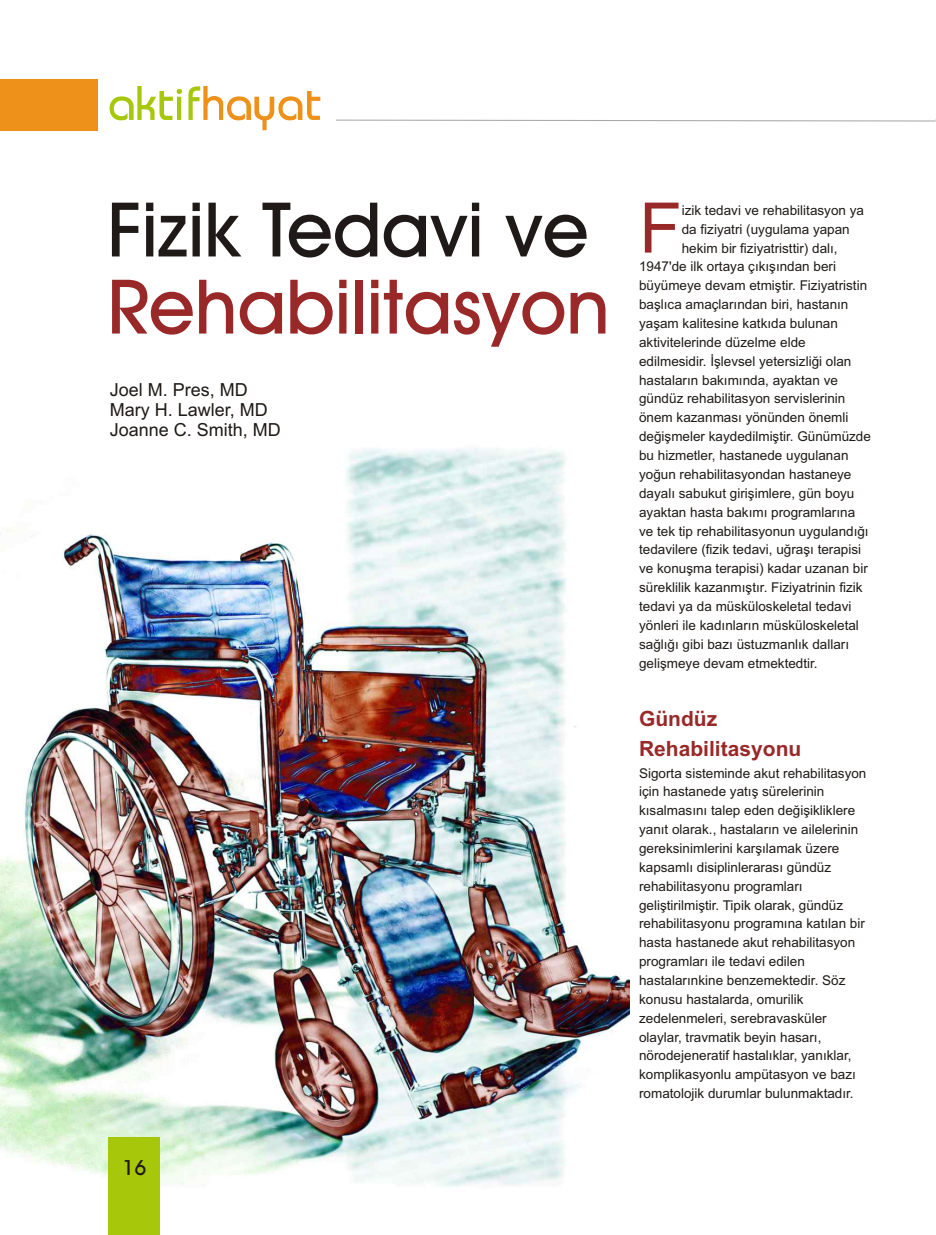
<style>
.page{position:relative;width:936px;height:1235px;background:#fff}
.page>*{position:absolute;margin:0;border:0;box-sizing:border-box;transform-origin:0 0}
.t1{font:75.6px "Avant Garde Md BT";color:#992929}
.t2{font:75.6px "Avant Garde Md BT";color:#1f1a17}
.t3{font:69.75px "Arial";color:#992929}
.t4{font:700 21px/29.4px "Arial";color:#992929}
.t5{font:21px "Avant Garde Md BT";color:#1f1a17}
.t6{font:18px/20.1px "Arial";color:#1f1a17}
.t7{font:13.5px/18.9px "Arial";color:#1f1a17}
</style>
<div class="page">
<img style="left:0;top:448px;width:629px;height:786px">
<svg style="left:109px;top:86px;width:212px;height:45px"></svg>
<div style="left:0;top:79px;width:98px;height:51px;background:#ed911a"></div>
<div style="left:109px;top:1137px;width:51px;height:97px;background:#a6c70a"></div>
<svg style="left:336px;top:119px;width:600px;height:3px"></svg>
<h1 class="t2" style="left:107px;top:199px;width:483px">Fizik Tedavi ve</h1>
<h1 class="t1" style="left:107px;top:276px;width:504px">Rehabilitasyon</h1>
<h3 class="t6" style="left:110px;top:381px;width:173px">Joel M. Pres, MD<br>Mary H. Lawler, MD<br>Joanne C. Smith, MD</h3>
<h3 class="t5" style="left:122px;top:1158px;width:26px">16</h3>
<h2 class="t3" style="left:639px;top:202px;width:44px">F</h2>
<p class="t7" style="left:682px;top:202px;width:184px">izik tedavi ve rehabilitasyon ya</p>
<p class="t7" style="left:682px;top:221px;width:170px">da fiziyatri (uygulama yapan</p>
<p class="t7" style="left:682px;top:240px;width:158px">hekim bir fiziyatristtir) dalý,</p>
<p class="t7" style="left:639px;top:258px;width:198px">1947'de ilk ortaya çýkýþýndan beri</p>
<p class="t7" style="left:639px;top:277px;width:230px">büyümeye devam etmiþtir. Fiziyatristin</p>
<p class="t7" style="left:639px;top:296px;width:211px">baþlýca amaçlarýndan biri, hastanýn</p>
<p class="t7" style="left:639px;top:315px;width:200px">yaþam kalitesine katkýda bulunan</p>
<p class="t7" style="left:639px;top:334px;width:168px">aktivitelerinde düzelme elde</p>
<p class="t7" style="left:639px;top:353px;width:214px">edilmesidir. Ýþlevsel yetersizliði olan</p>
<p class="t7" style="left:639px;top:372px;width:200px">hastalarýn bakýmýnda, ayaktan ve</p>
<p class="t7" style="left:639px;top:390px;width:208px">gündüz rehabilitasyon servislerinin</p>
<p class="t7" style="left:639px;top:409px;width:211px">önem kazanmasý yönünden önemli</p>
<p class="t7" style="left:639px;top:428px;width:233px">deðiþmeler kaydedilmiþtir. Günümüzde</p>
<p class="t7" style="left:639px;top:447px;width:211px">bu hizmetler, hastanede uygulanan</p>
<p class="t7" style="left:639px;top:466px;width:214px">yoðun rehabilitasyondan hastaneye</p>
<p class="t7" style="left:639px;top:485px;width:217px">dayalý sabukut giriþimlere, gün boyu</p>
<p class="t7" style="left:639px;top:503px;width:218px">ayaktan hasta bakýmý programlarýna</p>
<p class="t7" style="left:639px;top:522px;width:231px">ve tek tip rehabilitasyonun uygulandýðý</p>
<p class="t7" style="left:639px;top:541px;width:224px">tedavilere (fizik tedavi, uðraþý terapisi</p>
<p class="t7" style="left:639px;top:560px;width:230px">ve konuþma terapisi) kadar uzanan bir</p>
<p class="t7" style="left:639px;top:579px;width:225px">süreklilik kazanmýþtýr. Fiziyatrinin fizik</p>
<p class="t7" style="left:639px;top:598px;width:214px">tedavi ya da müsküloskeletal tedavi</p>
<p class="t7" style="left:639px;top:617px;width:221px">yönleri ile kadýnlarýn müsküloskeletal</p>
<p class="t7" style="left:639px;top:635px;width:212px">saðlýðý gibi bazý üstuzmanlýk dallarý</p>
<p class="t7" style="left:639px;top:654px;width:180px">geliþmeye devam etmektedtir.</p>
<h3 class="t4" style="left:639px;top:706px;width:164px">Gündüz<br>Rehabilitasyonu</h3>
<p class="t7" style="left:639px;top:764px;width:229px">Sigorta sisteminde akut rehabilitasyon için hastanede yatýþ sürelerinin kýsalmasýný talep eden deðiþikliklere yanýt olarak., hastalarýn ve ailelerinin gereksinimlerini karþýlamak üzere kapsamlý disiplinlerarasý gündüz rehabilitasyonu programlarý geliþtirilmiþtir. Tipik olarak, gündüz rehabilitasyonu programýna katýlan bir hasta hastanede akut rehabilitasyon programlarý ile tedavi edilen hastalarýnkine benzemektedir. Söz konusu hastalarda, omurilik zedelenmeleri, serebravasküler olaylar, travmatik beyin hasarý, nörodejeneratif hastalýklar, yanýklar, komplikasyonlu ampütasyon ve bazý romatolojik durumlar bulunmaktadýr.</p>
</div>
